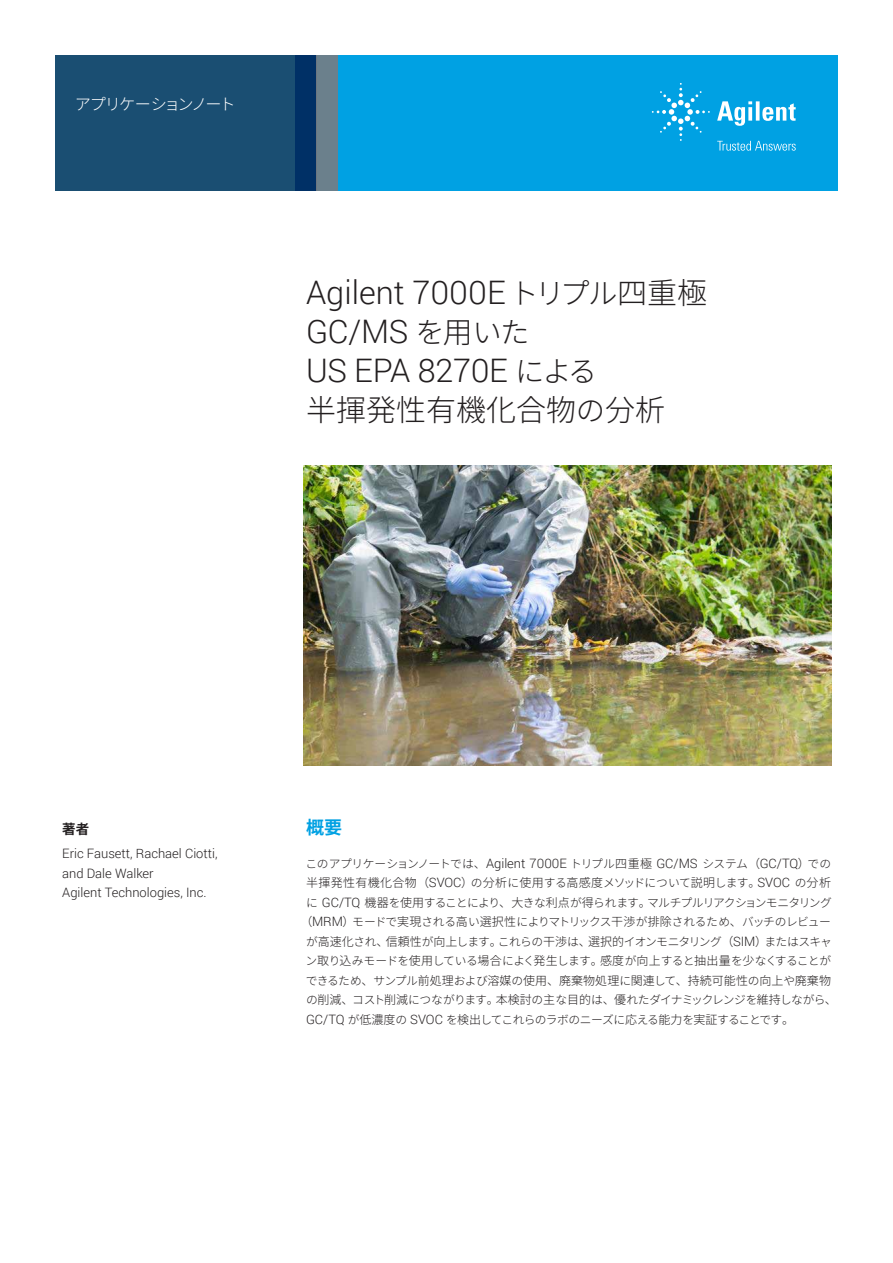
<style>
.page{position:relative;width:893px;height:1263px;background:#fff}
.page>*{position:absolute;margin:0;border:0;box-sizing:border-box;transform-origin:0 0}
.t1{font:300 32.4px/39px "Roboto";color:#231f20}
.t2{font:300 30px "Noto Sans CJ Kjp";color:#231f20}
.Header_1{font:700 18px "Noto Sans CJ Kjp";color:#00a1e3}
.Doctype{font:300 16.2px "Noto Sans CJ Kjp";letter-spacing:-.115em;color:#fff}
.DATA_author_title{font:700 13.5px "Noto Sans CJ Kjp";color:#231f20}
.DATA_author_name___i{font:300 12.9px/19.5px "Roboto";color:#231f20}
.Text{font:300 12px "Noto Sans CJ Kjp";letter-spacing:.03em;color:#231f20}
.Text-2{font:300 12px "Noto Sans CJ Kjp";color:#231f20}
.Text-3{font:300 11.7px/19.5px "Noto Sans CJ Kjp";letter-spacing:-.06em;color:#231f20;text-align:center}
.s1{font-family:"Noto Sans CJ Kjp";font-size:29.4px}
.s2{font-family:"Noto Sans CJ Kjp";font-size:30px}
.s3{font-size:29.4px}
.s4{font-size:12px}
.s5{font-family:"Roboto";font-size:12.9px}
.s6{font-size:11.7px}
</style>
<div class="page">
<div style="left:296px;top:55px;width:542px;height:135px;background:#00a1e3"></div>
<svg style="left:55px;top:55px;width:262px;height:135px;background:#174b70"></svg>
<div style="left:317px;top:55px;width:21px;height:135px;background:#6b808c"></div>
<img style="left:304px;top:465px;width:528px;height:301px">
<svg style="left:717px;top:101px;width:79px;height:25px"></svg>
<svg style="left:652px;top:83px;width:58px;height:58px"></svg>
<svg style="left:717px;top:141px;width:79px;height:10px"></svg>
<p class="Doctype" style="left:75px;top:95px;width:162px">アプリケーションノート</p>
<p class="t1" style="left:306px;top:272px;width:403px">Agilent 7000E <span class="s1">トリプル</span><span class="s2">四重極<br></span>GC/MS <span class="s1">を</span><span class="s2">用</span><span class="s1">いた<br></span>US EPA 8270E <span class="s1">による</span></p>
<p class="t2" style="left:306px;top:393px;width:360px">半揮発性有機化合物<span class="s3">の</span>分析</p>
<p class="DATA_author_title" style="left:62px;top:821px;width:28px">著者</p>
<p class="DATA_author_name___i" style="left:62px;top:843px;width:157px">Eric Fausett, Rachael Ciotti, and Dale Walker<br>Agilent Technologies, Inc.</p>
<p class="Header_1" style="left:306px;top:817px;width:37px">概要</p>
<p class="Text-3" style="left:305px;top:854px;width:527px">このアプリケーションノートでは<span class="s4">、</span><span class="s5">Agilent 7000E</span> トリプル<span class="s4">四重極</span> <span class="s5">GC/MS</span> システム<span class="s4">（</span><span class="s5">GC/TQ</span><span class="s4">）</span>での</p>
<p class="Text" style="left:306px;top:876px;width:526px">半揮発性有機化合物（<span class="s5">SVOC</span>）<span class="s6">の</span>分析<span class="s6">に</span>使用<span class="s6">する</span>高感度<span class="s6">メソッドについて</span>説明<span class="s6">します</span>。<span class="s5">SVOC</span> <span class="s6">の</span>分析</p>
<p class="Text-3" style="left:300px;top:893px;width:533px">に <span class="s5">GC/TQ</span> <span class="s4">機器</span>を<span class="s4">使用</span>することにより<span class="s4">、大</span>きな<span class="s4">利点</span>が<span class="s4">得</span>られます<span class="s4">。</span>マルチプルリアクションモニタリング<span class="s4">（</span><span class="s5">MRM</span><span class="s4">）</span>モードで<span class="s4">実現</span>される<span class="s4">高</span>い<span class="s4">選択性</span>によりマトリックス<span class="s4">干渉</span>が<span class="s4">排除</span>されるため<span class="s4">、</span>バッチのレビューが<span class="s4">高速化</span>され<span class="s4">、信頼性</span>が<span class="s4">向上</span>します<span class="s4">。</span>これらの<span class="s4">干渉</span>は<span class="s4">、選択的</span>イオンモニタリング<span class="s4">（</span><span class="s5">SIM</span><span class="s4">）</span>またはスキャン<span class="s4">取</span>り<span class="s4">込</span>みモードを<span class="s4">使用</span>している<span class="s4">場合</span>によく<span class="s4">発生</span>します<span class="s4">。感度</span>が<span class="s4">向上</span>すると<span class="s4">抽出量</span>を<span class="s4">少</span>なくすることが</p>
<p class="Text-2" style="left:306px;top:974px;width:527px"><span class="s6">できるため</span>、<span class="s6">サンプル</span>前処理<span class="s6">および</span>溶媒<span class="s6">の</span>使用、廃棄物処理<span class="s6">に</span>関連<span class="s6">して</span>、持続可能性<span class="s6">の</span>向上<span class="s6">や</span>廃棄物</p>
<p class="Text-3" style="left:306px;top:990px;width:532px;text-align:left">の<span class="s4">削減、</span>コスト<span class="s4">削減</span>につながります<span class="s4">。本検討</span>の<span class="s4">主</span>な<span class="s4">目的</span>は<span class="s4">、優</span>れたダイナミックレンジを<span class="s4">維持</span>しながら<span class="s4">、<br></span><span class="s5">GC/TQ</span> が<span class="s4">低濃度</span>の <span class="s5">SVOC</span> を<span class="s4">検出</span>してこれらのラボのニーズに<span class="s4">応</span>える<span class="s4">能力</span>を<span class="s4">実証</span>することです<span class="s4">。</span></p>
</div>
